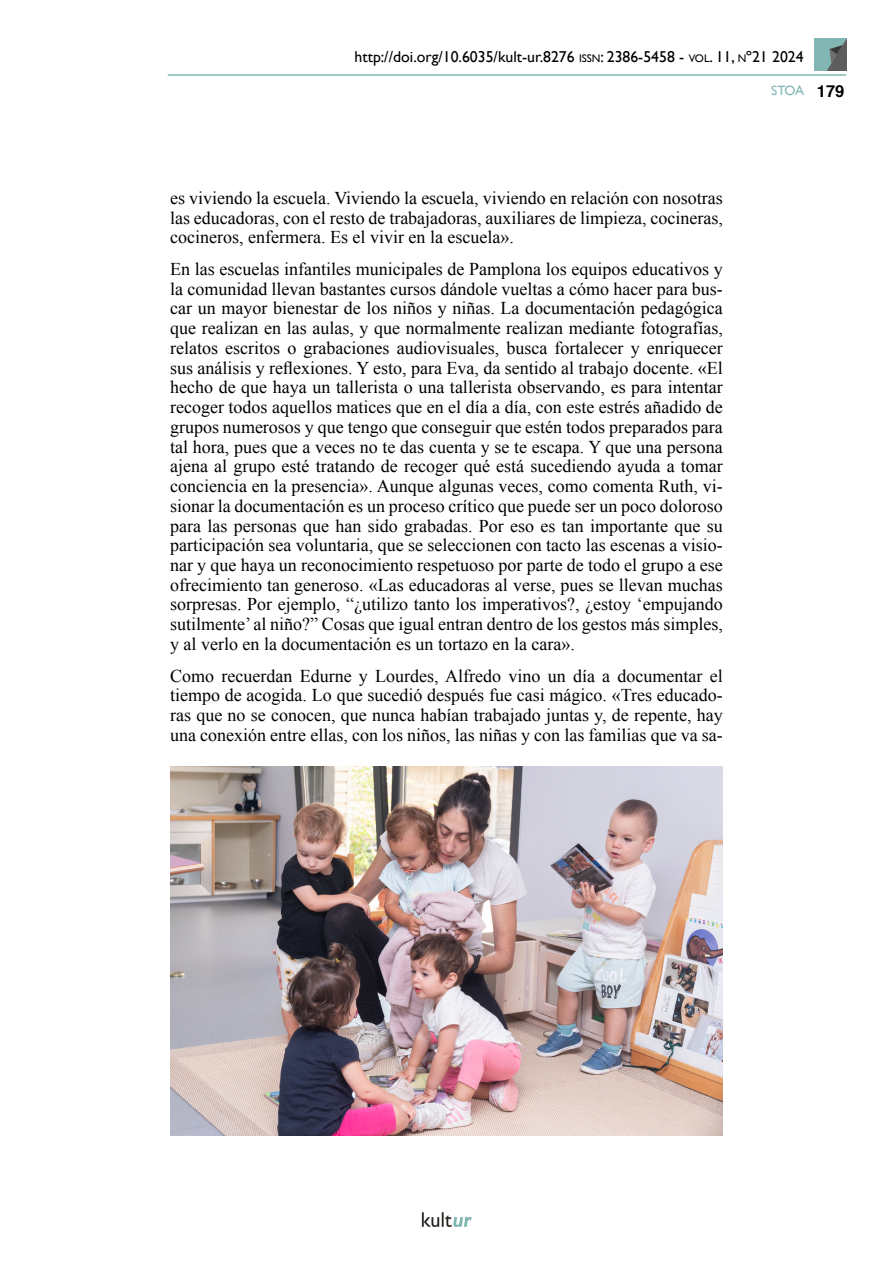
<style>
.page{position:relative;width:893px;height:1263px;background:#fff}
.page>*{position:absolute;margin:0;border:0;box-sizing:border-box;transform-origin:0 0}
.TEXTO_BASE{font:18px/19.8px "Times New Roman";color:#000;text-align:justify}
.t1{font:15.75px "Gill Sans";color:#000}
.t2{font:13.5px "Gill Sans";color:#81b8b3}
.s1{font-size:10.95px}
.s2{font-style:inherit}
.s3{font-family:"Helvetica";font-weight:700;font-size:16.5px;color:#000}
</style>
<div class="page">
<hr style="left:168px;top:74px;width:678px;height:2px;background:#81b8b3">
<img style="left:814px;top:39px;width:32px;height:31px">
<img style="left:421px;top:1212px;width:51px;height:14px">
<img style="left:170px;top:767px;width:553px;height:368px">
<p class="t1" style="left:355px;top:47px;width:451px">http://doi.org/10.6035/kult-ur.8276 <span class="s1">ISSN</span>: 2386-5458 - <span class="s1">VOL</span><span class="s2">. 11,</span> <span class="s1">N</span><span class="s2">º21 2024</span></p>
<p class="TEXTO_BASE" style="left:170px;top:188px;width:554px">es viviendo la escuela. Viviendo la escuela, viviendo en relación con nosotras las educadoras, con el resto de trabajadoras, auxiliares de limpieza, cocineras, cocineros, enfermera. Es el vivir en la escuela».</p>
<p class="TEXTO_BASE" style="left:170px;top:259px;width:554px">En las escuelas infantiles municipales de Pamplona los equipos educativos y la comunidad llevan bastantes cursos dándole vueltas a cómo hacer para bus&shy;car un mayor bienestar de los niños y niñas. La documentación pedagógica que realizan en las aulas, y que normalmente realizan mediante fotografías, relatos escritos o grabaciones audiovisuales, busca fortalecer y enriquecer sus análisis y reflexiones. Y esto, para Eva, da sentido al trabajo docente. «El hecho de que haya un tallerista o una tallerista observando, es para intentar recoger todos aquellos matices que en el día a día, con este estrés añadido de grupos numerosos y que tengo que conseguir que estén todos preparados para tal hora, pues que a veces no te das cuenta y se te escapa. Y que una persona ajena al grupo esté tratando de recoger qué está sucediendo ayuda a tomar conciencia en la presencia». Aunque algunas veces, como comenta Ruth, vi&shy;sionar la documentación es un proceso crítico que puede ser un poco doloroso para las personas que han sido grabadas. Por eso es tan importante que su participación sea voluntaria, que se seleccionen con tacto las escenas a visio&shy;nar y que haya un reconocimiento respetuoso por parte de todo el grupo a ese ofrecimiento tan generoso. «Las educadoras al verse, pues se llevan muchas sorpresas. Por ejemplo, “¿utilizo tanto los imperativos?, ¿estoy ‘empujando sutilmente’ al niño?” Cosas que igual entran dentro de los gestos más simples, y al verlo en la documentación es un tortazo en la cara».</p>
<p class="TEXTO_BASE" style="left:170px;top:665px;width:554px">Como recuerdan Edurne y Lourdes, Alfredo vino un día a documentar el tiempo de acogida. Lo que sucedió después fue casi mágico. «Tres educado&shy;ras que no se conocen, que nunca habían trabajado juntas y, de repente, hay una conexión entre ellas, con los niños, las niñas y con las familias que va sa-</p>
<p class="t2" style="left:771px;top:83px;width:75px">STOA <span class="s3">179</span></p>
</div>
